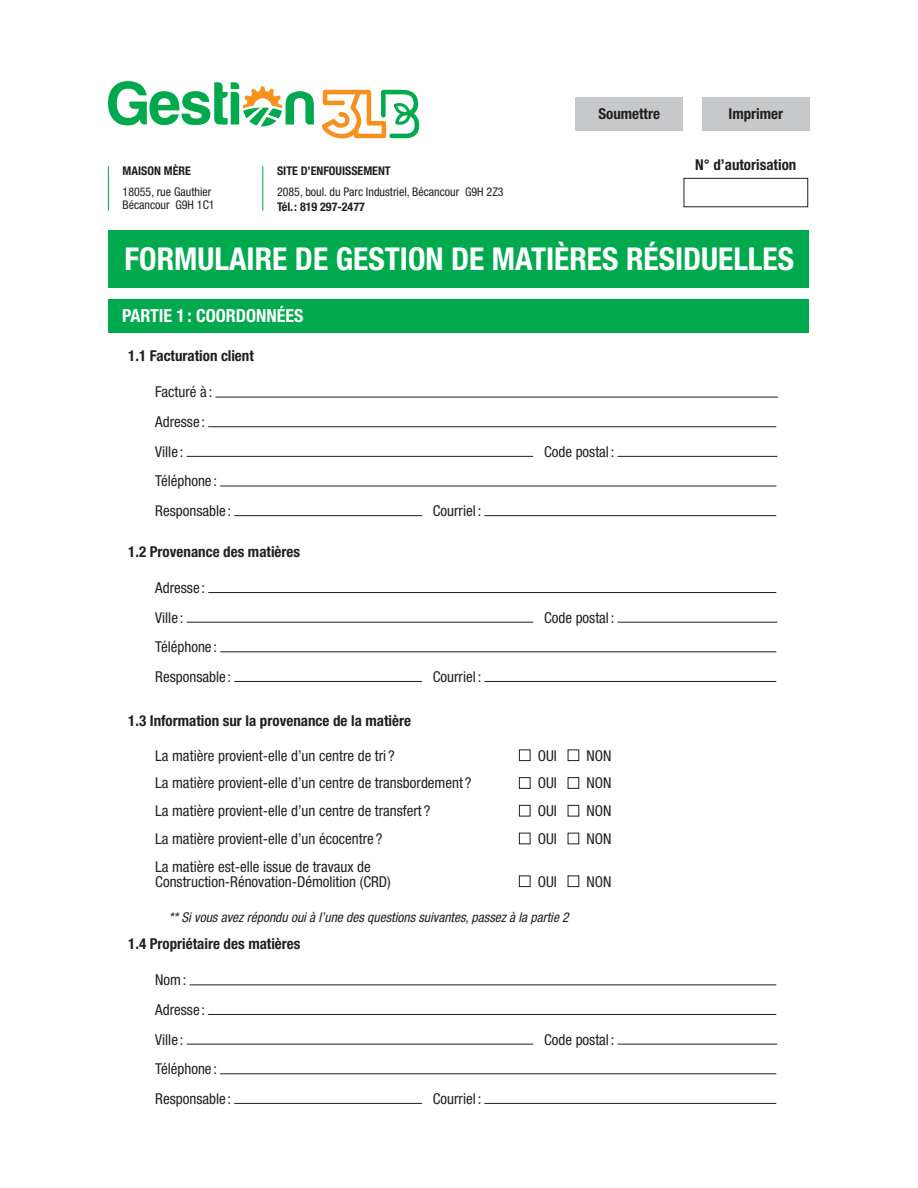
<style>
.page{position:relative;width:918px;height:1188px;background:#fff}
.page>*{position:absolute;margin:0;border:0;box-sizing:border-box;transform-origin:0 0}
.t1{font:700 condensed 31.5px "Helvetica Neue LT Std";color:#fff}
.t2{font:700 condensed 18px "Helvetica Neue LT Std";color:#fff}
.t3{font:condensed 15px/29.7px "Helvetica Neue LT Std";color:#231f20}
.t4{font:700 condensed 15px "Helvetica Neue LT Std";color:#231f20}
.t5{font:italic condensed 13.5px "Helvetica Neue LT Std";color:#231f20}
.t6{font:condensed 12px/13.5px "Helvetica Neue LT Std";color:#231f20}
.t7{font:700 condensed 12px "Helvetica Neue LT Std";color:#231f20}
</style>
<div class="page">
<div style="left:109px;top:299px;width:700px;height:33px;background:#00a94d"></div>
<hr style="left:215px;top:397px;width:563px;height:1px;background:#231f20">
<hr style="left:208px;top:426px;width:568px;height:1px;background:#231f20">
<hr style="left:187px;top:456px;width:346px;height:1px;background:#231f20">
<hr style="left:618px;top:456px;width:159px;height:1px;background:#231f20">
<hr style="left:220px;top:486px;width:556px;height:1px;background:#231f20">
<hr style="left:234px;top:515px;width:188px;height:1px;background:#231f20">
<hr style="left:484px;top:515px;width:292px;height:1px;background:#231f20">
<hr style="left:208px;top:592px;width:568px;height:1px;background:#231f20">
<hr style="left:187px;top:622px;width:346px;height:1px;background:#231f20">
<hr style="left:618px;top:622px;width:159px;height:1px;background:#231f20">
<hr style="left:220px;top:651px;width:556px;height:1px;background:#231f20">
<hr style="left:234px;top:681px;width:188px;height:1px;background:#231f20">
<hr style="left:484px;top:681px;width:292px;height:1px;background:#231f20">
<div style="left:519px;top:749px;width:11px;height:12px;border:1px solid #231f20"></div>
<div style="left:568px;top:749px;width:11px;height:12px;border:1px solid #231f20"></div>
<div style="left:519px;top:777px;width:11px;height:12px;border:1px solid #231f20"></div>
<div style="left:568px;top:777px;width:11px;height:12px;border:1px solid #231f20"></div>
<div style="left:519px;top:805px;width:11px;height:11px;border:1px solid #231f20"></div>
<div style="left:568px;top:805px;width:11px;height:11px;border:1px solid #231f20"></div>
<div style="left:519px;top:833px;width:11px;height:11px;border:1px solid #231f20"></div>
<div style="left:519px;top:875px;width:11px;height:12px;border:1px solid #231f20"></div>
<div style="left:568px;top:875px;width:11px;height:12px;border:1px solid #231f20"></div>
<hr style="left:190px;top:984px;width:586px;height:1px;background:#231f20">
<hr style="left:208px;top:1014px;width:568px;height:1px;background:#231f20">
<hr style="left:187px;top:1044px;width:346px;height:1px;background:#231f20">
<hr style="left:618px;top:1044px;width:159px;height:1px;background:#231f20">
<hr style="left:220px;top:1073px;width:556px;height:1px;background:#231f20">
<hr style="left:234px;top:1103px;width:188px;height:1px;background:#231f20">
<hr style="left:484px;top:1103px;width:292px;height:1px;background:#231f20">
<div style="left:575px;top:97px;width:108px;height:33px;background:#c7c8ca"></div>
<div style="left:702px;top:97px;width:108px;height:33px;background:#c7c8ca"></div>
<svg style="left:322px;top:90px;width:97px;height:49px"></svg>
<svg style="left:108px;top:81px;width:206px;height:46px"></svg>
<hr style="left:108px;top:166px;width:1px;height:45px;background:#00a94d">
<hr style="left:262px;top:166px;width:1px;height:45px;background:#00a94d">
<div style="left:684px;top:178px;width:124px;height:29px;border:1px solid #231f20"></div>
<div style="left:109px;top:230px;width:700px;height:58px;background:#00a94d"></div>
<p class="t7" style="left:123px;top:163px;width:16px">maison</p>
<p class="t7" style="left:164px;top:163px;width:22px">mère</p>
<p class="t6" style="left:123px;top:184px;width:94px">18055, rue Gauthier<br>Bécancour G9H 1C1</p>
<p class="t7" style="left:277px;top:163px;width:41px">Site d’enfo</p>
<p class="t7" style="left:336px;top:163px;width:13px">uisse</p>
<p class="t7" style="left:363px;top:163px;width:16px">ment</p>
<p class="t6" style="left:277px;top:184px;width:228px">2085, boul. du Parc Industriel, Bécancour G9H 2Z3</p>
<p class="t7" style="left:277px;top:199px;width:89px">Tél.: 819 297-2477</p>
<p class="t4" style="left:598px;top:105px;width:63px">Soumettre</p>
<p class="t4" style="left:729px;top:105px;width:56px">Imprimer</p>
<p class="t4" style="left:695px;top:155px;width:103px">N° d’autorisation</p>
<h1 class="t1" style="left:125px;top:240px;width:671px">FORMULAIRE DE GESTION DE MATIÈRES RÉSIDUELLES</h1>
<p class="t2" style="left:122px;top:305px;width:183px">PARTIE 1 : COORDONNÉES</p>
<p class="t4" style="left:128px;top:347px;width:127px">1.1 Facturation client</p>
<p class="t3" style="left:155px;top:377px;width:59px">Facturé à :<br>Adresse :<br>Ville :</p>
<p class="t3" style="left:155px;top:466px;width:78px">Téléphone :<br>Responsable :</p>
<p class="t4" style="left:128px;top:542px;width:173px">1.2 Provenance des matières</p>
<p class="t3" style="left:155px;top:573px;width:51px">Adresse :<br>Ville :</p>
<p class="t3" style="left:155px;top:632px;width:78px">Téléphone :<br>Responsable :</p>
<p class="t3" style="left:433px;top:496px;width:50px">Courriel :</p>
<p class="t3" style="left:433px;top:662px;width:50px">Courriel :</p>
<p class="t3" style="left:544px;top:436px;width:72px">Code postal :</p>
<p class="t3" style="left:544px;top:602px;width:72px">Code postal :</p>
<p class="t4" style="left:128px;top:712px;width:284px">1.3 Information sur la provenance de la matière</p>
<p class="t3" style="left:155px;top:740px;width:241px">La matière provient-elle d’un centre de tri ?</p>
<p class="t3" style="left:538px;top:740px;width:21px">OUI</p>
<p class="t3" style="left:586px;top:740px;width:27px">NON</p>
<p class="t3" style="left:155px;top:768px;width:318px">La matière provient-elle d’un centre de transbordement ?</p>
<p class="t3" style="left:538px;top:768px;width:21px">OUI</p>
<p class="t3" style="left:586px;top:768px;width:27px">NON</p>
<p class="t3" style="left:155px;top:796px;width:277px">La matière provient-elle d’un centre de transfert ?</p>
<p class="t3" style="left:538px;top:796px;width:21px">OUI</p>
<p class="t3" style="left:586px;top:796px;width:27px">NON</p>
<p class="t3" style="left:155px;top:824px;width:229px">La matière provient-elle d’un écocentre ?</p>
<p class="t3" style="left:538px;top:824px;width:21px">OUI</p>
<p class="t3" style="left:586px;top:824px;width:27px">NON</p>
<p class="t3" style="left:155px;top:859px;width:237px;line-height:15px">La matière est-elle issue de travaux de<br>Construction-Rénovation-Démolition (CRD)</p>
<p class="t3" style="left:538px;top:866px;width:21px">OUI</p>
<p class="t3" style="left:586px;top:866px;width:27px">NON</p>
<p class="t5" style="left:169px;top:909px;width:401px">** Si vous avez répondu oui à l’une des questions suivantes, passez à la partie 2</p>
<p class="t4" style="left:128px;top:934px;width:174px">1.4 Propriétaire des matières</p>
<p class="t3" style="left:155px;top:965px;width:51px">Nom:<br>Adresse :<br>Ville :</p>
<p class="t3" style="left:544px;top:1024px;width:72px">Code postal :</p>
<p class="t3" style="left:155px;top:1054px;width:78px">Téléphone :<br>Responsable :</p>
<p class="t3" style="left:433px;top:1084px;width:50px">Courriel :</p>
</div>
